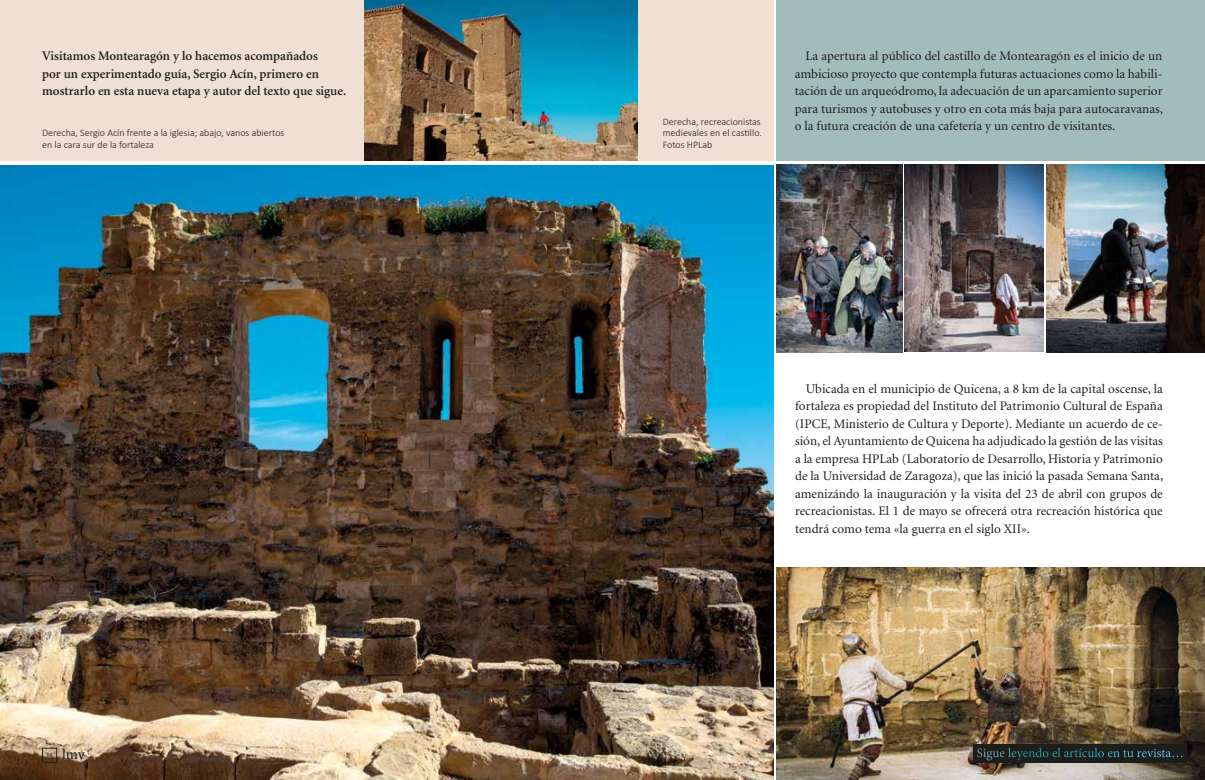
<style>
.page{position:relative;width:1205px;height:780px;background:#fff}
.page>*{position:absolute;margin:0;border:0;box-sizing:border-box;transform-origin:0 0}
.t1{font:15px "Minion Pro";color:#1d1d1b}
.t2{font:13.12px/17.5px "Minion";color:#1d1d1b;text-align:justify}
.t3{font:600 13.12px/17.5px "Minion";color:#1d1d1b}
.t4{font:300 10px/11.2px "Calibri";color:#1d1d1b}
.t5{font:600 6.25px "Minion Pro";color:#1d1d1b}
</style>
<div class="page">
<img style="left:776px;top:568px;width:429px;height:212px">
<div style="left:776px;top:0;width:429px;height:160px;background:#a2bcba"></div>
<img style="left:0;top:165px;width:774px;height:615px">
<img style="left:776px;top:164px;width:126px;height:188px">
<img style="left:1046px;top:164px;width:159px;height:188px">
<img style="left:905px;top:164px;width:138px;height:188px">
<div style="left:0;top:0;width:774px;height:160px;background:#efdfd4"></div>
<div style="left:42px;top:748px;width:15px;height:14px;border:1px solid #1d1d1b"></div>
<img style="left:364px;top:0;width:274px;height:160px">
<div style="left:973px;top:744px;width:214px;height:19px;background:#1d1d1b"></div>
<svg style="left:977px;top:747px;width:188px;height:10px"></svg>
<p class="t3" style="left:42px;top:47px;width:306px">Visitamos Montearagón y lo hacemos acompañados<br>por un experimentado guía, Sergio Acín, primero en mostrarlo en esta nueva etapa y autor del texto que sigue.</p>
<p class="t2" style="left:795px;top:48px;width:370px;text-indent:11px">La apertura al público del castillo de Montearagón es el inicio de un ambicioso proyecto que contempla futuras actuaciones como la habili&shy;tación de un arqueódromo, la adecuación de un aparcamiento superior para turismos y autobuses y otro en cota más baja para autocaravanas, o la futura creación de una cafetería y un centro de visitantes.</p>
<p class="t4" style="left:42px;top:127px;width:244px">Derecha, Sergio Acín frente a la iglesia; abajo, vanos abiertos en la cara sur de la fortaleza</p>
<p class="t4" style="left:663px;top:116px;width:101px;text-align:justify">Derecha, recreacionistas medievales en el castillo.<br>Fotos HPLab</p>
<p class="t5" style="left:47px;top:750px;width:8px">10</p>
<p class="t1" style="left:62px;top:744px;width:24px">lmv</p>
<p class="t2" style="left:795px;top:380px;width:369px;text-indent:11px">Ubicada en el municipio de Quicena, a 8 km de la capital oscense, la fortaleza es propiedad del Instituto del Patrimonio Cultural de España (IPCE, Ministerio de Cultura y Deporte). Mediante un acuerdo de ce&shy;sión, el Ayuntamiento de Quicena ha adjudicado la gestión de las visitas a la empresa HPLab (Laboratorio de Desarrollo, Historia y Patrimonio de la Universidad de Zaragoza), que las inició la pasada Semana Santa, amenizándo la inauguración y la visita del 23 de abril con grupos de recreacionistas. El 1 de mayo se ofrecerá otra recreación histórica que tendrá como tema «la guerra en el siglo XII».</p>
</div>
